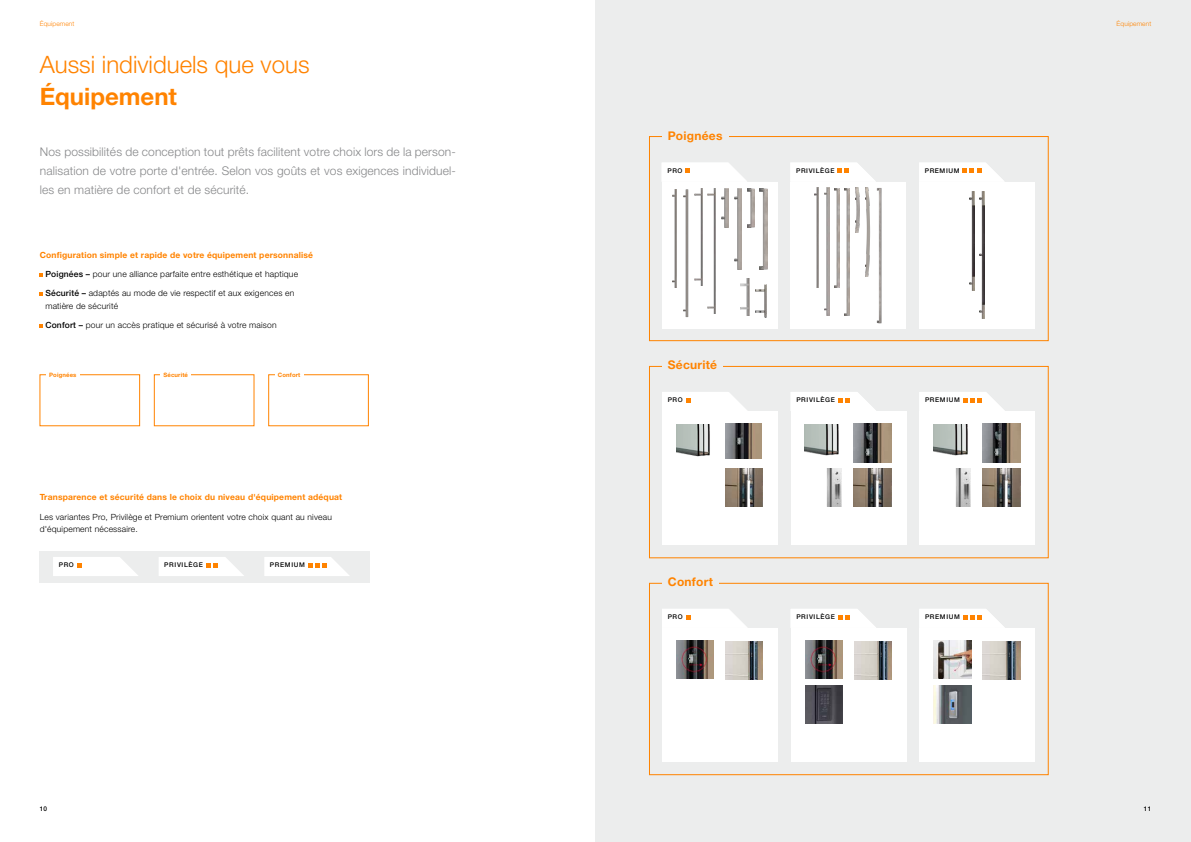
<style>
.page{position:relative;width:1191px;height:842px;background:#fff}
.page>*{position:absolute;margin:0;border:0;box-sizing:border-box;transform-origin:0 0}
.t1{font:300 24px "Helvetica Neue LT Std";color:#ff8300}
.t2{font:700 24px "Helvetica Neue LT Std";color:#ff8300}
.t3{font:300 12px/19.1px "Helvetica Neue LT Std";letter-spacing:.01em;color:#87888a;text-align:justify}
.t4{font:700 12px "Helvetica Neue LT Std";letter-spacing:.02em;color:#ff8300}
.t5{font:300 8.5px/12.8px "Helvetica Neue LT Std";letter-spacing:.02em;color:#000}
.t6{font:700 8.5px "Helvetica Neue LT Std";letter-spacing:.02em;color:#ff8300}
.t7{font:500 6.5px "Helvetica Neue LT Std";letter-spacing:.1em;color:#000}
.t8{font:300 6.5px "Helvetica Neue LT Std";letter-spacing:.02em;color:#ff8300}
.t9{font:700 6px "Helvetica Neue LT Std";letter-spacing:.02em;color:#ff8300}
.s1{font-weight:500}
</style>
<div class="page">
<div style="left:595px;top:0;width:596px;height:842px;background:#eceded"></div>
<div style="left:649px;top:366px;width:399px;height:192px;border:1px solid #ff8300"></div>
<div style="left:649px;top:583px;width:399px;height:192px;border:1px solid #ff8300"></div>
<div style="left:662px;top:361px;width:61px;height:8px;background:#eceded"></div>
<div style="left:662px;top:578px;width:56px;height:8px;background:#eceded"></div>
<div style="left:662px;top:411px;width:116px;height:134px;background:#fff"></div>
<div style="left:662px;top:628px;width:116px;height:134px;background:#fff"></div>
<div style="left:790px;top:411px;width:116px;height:134px;background:#fff"></div>
<div style="left:790px;top:628px;width:116px;height:134px;background:#fff"></div>
<div style="left:919px;top:411px;width:116px;height:134px;background:#fff"></div>
<div style="left:919px;top:628px;width:116px;height:134px;background:#fff"></div>
<div style="left:649px;top:136px;width:399px;height:205px;border:1px solid #ff8300"></div>
<div style="left:662px;top:131px;width:66px;height:9px;background:#eceded"></div>
<svg style="left:919px;top:392px;width:86px;height:19px;background:#fcf7f1"></svg>
<svg style="left:919px;top:609px;width:86px;height:19px;background:#fcf7f1"></svg>
<svg style="left:791px;top:392px;width:85px;height:19px;background:#fcf9f5"></svg>
<svg style="left:791px;top:609px;width:85px;height:19px;background:#fcf9f5"></svg>
<svg style="left:662px;top:392px;width:85px;height:19px;background:#fdfbf9"></svg>
<svg style="left:662px;top:609px;width:85px;height:19px;background:#fdfbf9"></svg>
<div style="left:661px;top:182px;width:116px;height:146px;background:#fff"></div>
<div style="left:790px;top:182px;width:116px;height:146px;background:#fff"></div>
<div style="left:919px;top:182px;width:116px;height:146px;background:#fff"></div>
<svg style="left:919px;top:163px;width:85px;height:19px;background:#fdf7f1"></svg>
<svg style="left:790px;top:163px;width:86px;height:19px;background:#fcf9f5"></svg>
<svg style="left:662px;top:163px;width:85px;height:19px;background:#fcfbf9"></svg>
<div style="left:40px;top:551px;width:330px;height:32px;background:#eceded"></div>
<svg style="left:53px;top:557px;width:85px;height:19px;background:#fdfbf9"></svg>
<svg style="left:159px;top:557px;width:85px;height:19px;background:#fcf9f5"></svg>
<svg style="left:264px;top:557px;width:85px;height:19px;background:#fdf7f1"></svg>
<img style="left:740px;top:279px;width:9px;height:37px">
<img style="left:755px;top:285px;width:11px;height:32px">
<img style="left:969px;top:191px;width:5px;height:99px">
<img style="left:979px;top:191px;width:6px;height:128px">
<img style="left:721px;top:188px;width:7px;height:40px">
<img style="left:734px;top:188px;width:7px;height:81px">
<img style="left:683px;top:189px;width:5px;height:128px">
<img style="left:708px;top:188px;width:8px;height:126px">
<img style="left:672px;top:189px;width:5px;height:99px">
<img style="left:694px;top:188px;width:8px;height:97px">
<img style="left:747px;top:188px;width:7px;height:39px">
<img style="left:760px;top:188px;width:7px;height:81px">
<img style="left:955px;top:468px;width:15px;height:39px">
<img style="left:826px;top:468px;width:16px;height:39px">
<img style="left:982px;top:424px;width:38px;height:38px">
<img style="left:982px;top:641px;width:38px;height:38px">
<img style="left:854px;top:641px;width:37px;height:38px">
<img style="left:725px;top:641px;width:38px;height:38px">
<img style="left:933px;top:640px;width:38px;height:39px">
<img style="left:854px;top:424px;width:37px;height:38px">
<img style="left:982px;top:468px;width:38px;height:38px">
<img style="left:805px;top:685px;width:38px;height:39px">
<img style="left:854px;top:468px;width:37px;height:38px">
<img style="left:725px;top:468px;width:38px;height:38px">
<img style="left:933px;top:424px;width:35px;height:32px">
<img style="left:805px;top:424px;width:34px;height:32px">
<img style="left:676px;top:424px;width:34px;height:33px">
<img style="left:725px;top:424px;width:37px;height:35px">
<img style="left:676px;top:640px;width:38px;height:39px">
<img style="left:805px;top:640px;width:38px;height:39px">
<img style="left:876px;top:188px;width:6px;height:136px">
<img style="left:855px;top:188px;width:4px;height:44px">
<img style="left:865px;top:188px;width:5px;height:89px">
<img style="left:814px;top:188px;width:4px;height:99px">
<img style="left:824px;top:188px;width:5px;height:127px">
<img style="left:834px;top:188px;width:5px;height:99px">
<img style="left:844px;top:188px;width:5px;height:128px">
<img style="left:933px;top:685px;width:38px;height:39px">
<p class="t8" style="left:40px;top:20px;width:36px">Équipement</p>
<p class="t8" style="left:1116px;top:20px;width:36px">Équipement</p>
<h1 class="t1" style="left:40px;top:50px;width:271px">Aussi individuels que vous</h1>
<h1 class="t2" style="left:40px;top:81px;width:139px">Équipement</h1>
<h2 class="t3" style="left:40px;top:142px;width:417px">Nos possibilités de conception tout prêts facilitent votre choix lors de la person&shy;nalisation de votre porte d'entrée. Selon vos goûts et vos exigences individuel&shy;les en matière de confort et de sécurité.</h2>
<p class="t6" style="left:40px;top:250px;width:275px">Configuration simple et rapide de votre équipement personnalisé</p>
<p class="t5" style="left:45px;top:267px;width:254px"><span class="s1">Poignées –</span> pour une alliance parfaite entre esthétique et haptique</p>
<p class="t5" style="left:45px;top:287px;width:250px"><span class="s1">Sécurité –</span> adaptés au mode de vie respectif et aux exigences en matière de sécurité</p>
<p class="t5" style="left:45px;top:319px;width:233px"><span class="s1">Confort –</span> pour un accès pratique et sécurisé à votre maison</p>
<p class="t9" style="left:49px;top:371px;width:29px">Poignées</p>
<p class="t9" style="left:163px;top:371px;width:26px">Sécurité</p>
<p class="t9" style="left:278px;top:371px;width:24px">Confort</p>
<p class="t6" style="left:40px;top:492px;width:304px">Transparence et sécurité dans le choix du niveau d'équipement adéquat</p>
<p class="t5" style="left:40px;top:510px;width:294px">Les variantes Pro, Privilège et Premium orientent votre choix quant au niveau d'équipement nécessaire.</p>
<p class="t7" style="left:59px;top:561px;width:17px">PRO</p>
<p class="t7" style="left:164px;top:561px;width:40px">PRIVILÈGE</p>
<p class="t7" style="left:270px;top:561px;width:36px">PREMIUM</p>
<h2 class="t4" style="left:667px;top:128px;width:56px">Poignées</h2>
<p class="t7" style="left:667px;top:167px;width:17px">PRO</p>
<p class="t7" style="left:796px;top:167px;width:40px">PRIVILÈGE</p>
<p class="t7" style="left:924px;top:167px;width:36px">PREMIUM</p>
<h2 class="t4" style="left:668px;top:358px;width:51px">Sécurité</h2>
<p class="t7" style="left:667px;top:396px;width:17px">PRO</p>
<h2 class="t4" style="left:668px;top:574px;width:46px">Confort</h2>
<p class="t7" style="left:667px;top:613px;width:17px">PRO</p>
<p class="t7" style="left:796px;top:396px;width:40px">PRIVILÈGE</p>
<p class="t7" style="left:796px;top:613px;width:40px">PRIVILÈGE</p>
<p class="t7" style="left:925px;top:396px;width:36px">PREMIUM</p>
<p class="t7" style="left:925px;top:613px;width:36px">PREMIUM</p>
<p class="t7" style="left:40px;top:805px;width:9px">10</p>
<p class="t7" style="left:1144px;top:805px;width:9px">11</p>
</div>
